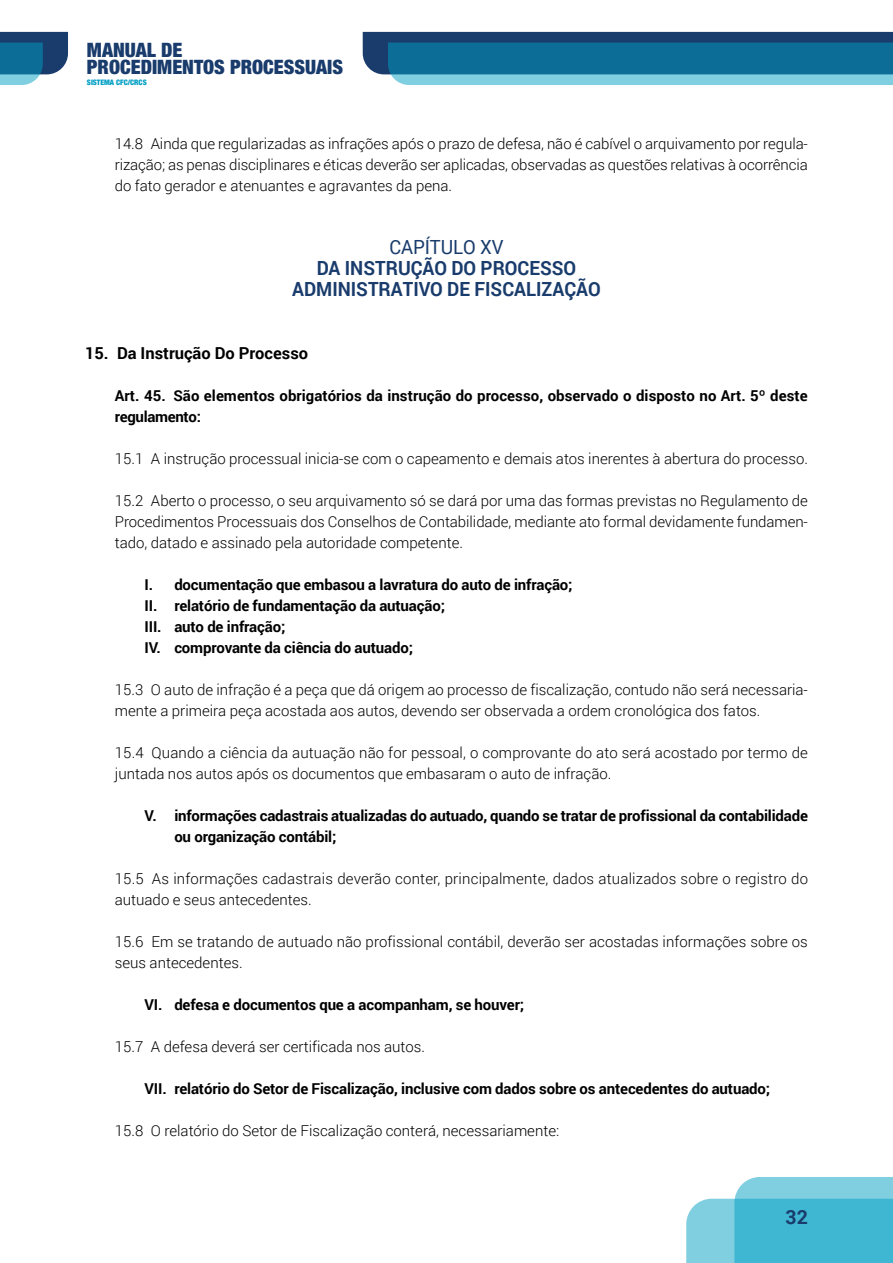
<style>
.page{position:relative;width:893px;height:1263px;background:#fff}
.page>*{position:absolute;margin:0;border:0;box-sizing:border-box;transform-origin:0 0}
.t1{font:900 condensed 19.95px/17.7px "Helvetica Neue LT Std";color:#193c6c}
.ABRE_subtitulo2{font:700 19.5px "Roboto";color:#193c6c;scale:.95 1}
.ABRE_subtitulo2-2{font:19.5px "Roboto";color:#193c6c;scale:.95 1}
.ABRE_subtitulo2-3{font:700 19.5px "Roboto";color:#193c6c}
.sub_1{font:700 16.5px "Roboto";color:#000}
.MIOLO_texto_geral{font:300 15px/21px "Roboto";color:#000}
.MIOLO_romanos{font:700 15px/21px "Roboto";letter-spacing:-.01em;color:#000}
.MIOLO_texto_geral-2{font:700 15px/21px "Roboto";letter-spacing:.005em;color:#000}
.t2{font:900 condensed 7.65px "Helvetica Neue LT Std";letter-spacing:-.005em;color:#009fc4}
</style>
<div class="page">
<svg style="left:686px;top:1177px;width:207px;height:86px;background:#65c4da"></svg>
<svg style="left:363px;top:32px;width:530px;height:53px;background:#28769c"></svg>
<svg style="left:0;top:32px;width:68px;height:53px;background:#3b759a"></svg>
<h1 class="t1" style="left:87px;top:40px;width:258px">MANUAL DE<br>PROCEDIMENTOS PROCESSUAIS</h1>
<p class="t2" style="left:87px;top:78px;width:61px">SISTEMA CFC/CRCS</p>
<p class="MIOLO_texto_geral" style="left:115px;top:132px;width:695px;text-align:justify">14.8 Ainda que regularizadas as infrações após o prazo de defesa, não é cabível o arquivamento por regula&shy;rização; as penas disciplinares e éticas deverão ser aplicadas, observadas as questões relativas à ocorrência do fato gerador e atenuantes e agravantes da pena.</p>
<p class="ABRE_subtitulo2-2" style="left:389px;top:233px;width:122px">CAPÍTULO XV</p>
<p class="ABRE_subtitulo2" style="left:317px;top:254px;width:275px">DA INSTRUÇÃO DO PROCESSO</p>
<p class="ABRE_subtitulo2" style="left:292px;top:275px;width:326px">ADMINISTRATIVO DE FISCALIZAÇÃO</p>
<p class="sub_1" style="left:85px;top:341px;width:225px">15. Da Instrução Do Processo</p>
<p class="MIOLO_texto_geral-2" style="left:115px;top:384px;width:694px">Art. 45. São elementos obrigatórios da instrução do processo, observado o disposto no Art. 5º deste regulamento:</p>
<p class="MIOLO_texto_geral" style="left:115px;top:447px;width:695px">15.1 A instrução processual inicia-se com o capeamento e demais atos inerentes à abertura do processo.</p>
<p class="MIOLO_texto_geral" style="left:115px;top:489px;width:695px;text-align:justify">15.2 Aberto o processo, o seu arquivamento só se dará por uma das formas previstas no Regulamento de Procedimentos Processuais dos Conselhos de Contabilidade, mediante ato formal devidamente fundamen&shy;tado, datado e assinado pela autoridade competente.</p>
<p class="MIOLO_romanos" style="left:145px;top:573px;width:429px">I. documentação que embasou a lavratura do auto de infração;</p>
<p class="MIOLO_romanos" style="left:145px;top:594px;width:302px">II. relatório de fundamentação da autuação;</p>
<p class="MIOLO_romanos" style="left:145px;top:615px;width:142px">III. auto de infração;</p>
<p class="MIOLO_romanos" style="left:145px;top:636px;width:270px">IV. comprovante da ciência do autuado;</p>
<p class="MIOLO_texto_geral" style="left:115px;top:678px;width:695px">15.3 O auto de infração é a peça que dá origem ao processo de fiscalização, contudo não será necessaria&shy;mente a primeira peça acostada aos autos, devendo ser observada a ordem cronológica dos fatos.</p>
<p class="MIOLO_texto_geral" style="left:115px;top:741px;width:695px">15.4 Quando a ciência da autuação não for pessoal, o comprovante do ato será acostado por termo de juntada nos autos após os documentos que embasaram o auto de infração.</p>
<p class="MIOLO_romanos" style="left:174px;top:804px;width:635px;text-indent:-30px">V. informações cadastrais atualizadas do autuado, quando se tratar de profissional da contabilidade ou organização contábil;</p>
<p class="MIOLO_texto_geral" style="left:115px;top:867px;width:695px">15.5 As informações cadastrais deverão conter, principalmente, dados atualizados sobre o registro do autuado e seus antecedentes.</p>
<p class="MIOLO_texto_geral" style="left:115px;top:930px;width:694px">15.6 Em se tratando de autuado não profissional contábil, deverão ser acostadas informações sobre os seus antecedentes.</p>
<p class="MIOLO_romanos" style="left:145px;top:993px;width:381px">VI. defesa e documentos que a acompanham, se houver;</p>
<p class="MIOLO_texto_geral" style="left:115px;top:1035px;width:312px">15.7 A defesa deverá ser certificada nos autos.</p>
<p class="MIOLO_romanos" style="left:145px;top:1077px;width:627px">VII. relatório do Setor de Fiscalização, inclusive com dados sobre os antecedentes do autuado;</p>
<p class="MIOLO_texto_geral" style="left:115px;top:1119px;width:446px">15.8 O relatório do Setor de Fiscalização conterá, necessariamente:</p>
<h2 class="ABRE_subtitulo2-3" style="left:785px;top:1203px;width:24px">32</h2>
</div>
